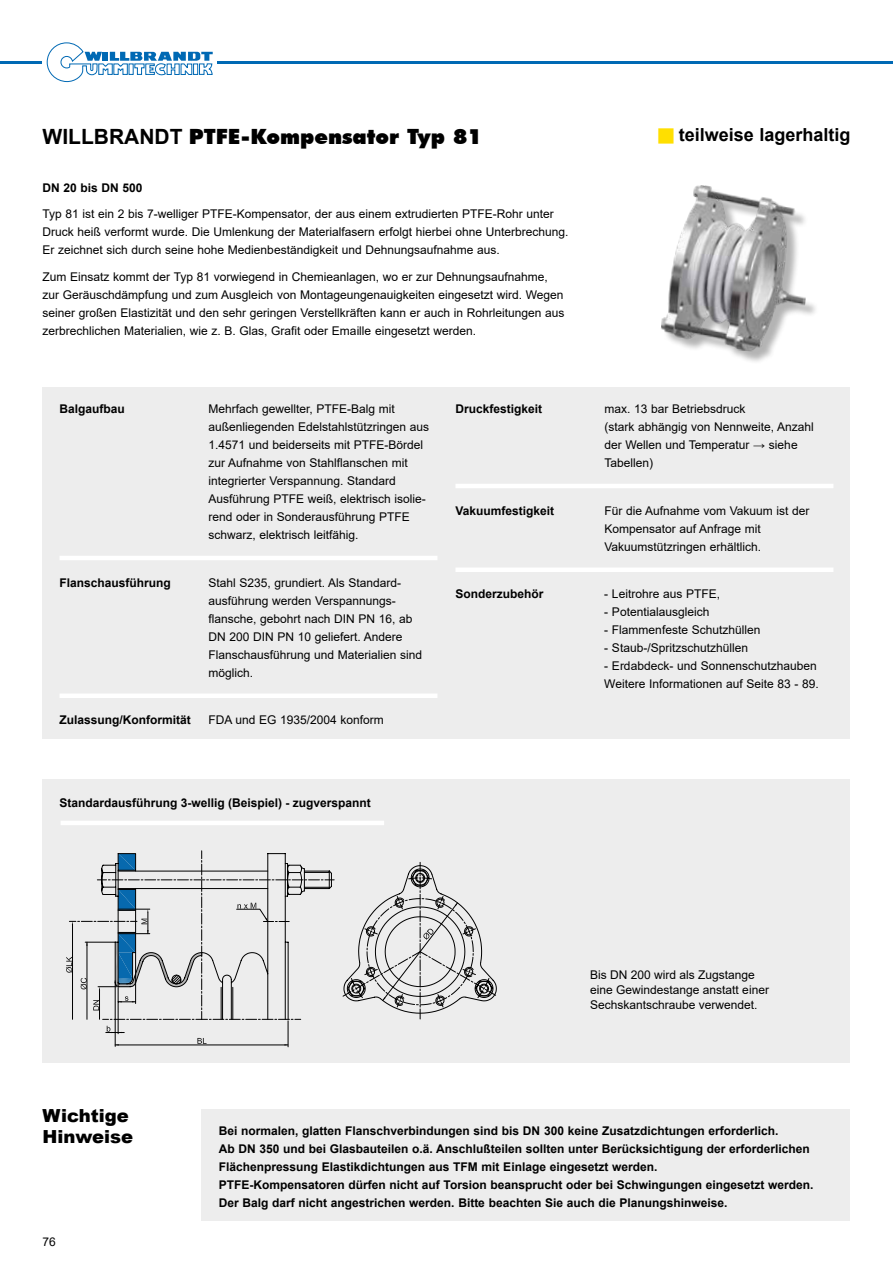
<style>
.page{position:relative;width:893px;height:1263px;background:#fff}
.page>*{position:absolute;margin:0;border:0;box-sizing:border-box;transform-origin:0 0}
.t1{font:900 21px "Futura BT";color:#000}
.t2{font:700 18px "Arial";color:#000}
.t3{font:900 18px/21.6px "Arial";color:#000}
.t4{font:12px/18px "Arial";color:#000}
.t5{font:700 12px/18px "Arial";color:#000}
.s1{font-family:"Arial";font-weight:700}
.s2{color:#ffdf00}
</style>
<div class="page">
<hr style="left:0;top:62px;width:893px;height:2px;background:#0069b4">
<div style="left:43px;top:41px;width:174px;height:46px;background:#fff"></div>
<svg style="left:46px;top:42px;width:167px;height:41px"></svg>
<div style="left:43px;top:387px;width:807px;height:352px;background:#ededed"></div>
<hr style="left:60px;top:556px;width:377px;height:4px;background:#fff">
<div style="left:60px;top:693px;width:377px;height:5px;background:#fff"></div>
<hr style="left:455px;top:484px;width:378px;height:4px;background:#fff">
<div style="left:455px;top:567px;width:378px;height:5px;background:#fff"></div>
<div style="left:202px;top:1109px;width:648px;height:111px;background:#ededed"></div>
<img style="left:661px;top:185px;width:154px;height:171px">
<div style="left:43px;top:779px;width:807px;height:284px;background:#ededed"></div>
<hr style="left:61px;top:821px;width:323px;height:4px;background:#fff">
<svg style="left:343px;top:862px;width:154px;height:157px"></svg>
<svg style="left:66px;top:851px;width:268px;height:195px"></svg>
<h1 class="t1" style="left:43px;top:128px;width:441px"><span class="s1">WILLBRANDT</span> PTFE-Kompensator Typ 81</h1>
<p class="t5" style="left:43px;top:179px;width:102px">DN 20 bis DN 500</p>
<p class="t4" style="left:43px;top:206px;width:527px">Typ 81 ist ein 2 bis 7-welliger PTFE-Kompensator, der aus einem extrudierten PTFE-Rohr unter<br>Druck heiß verformt wurde. Die Umlenkung der Materialfasern erfolgt hierbei ohne Unterbrechung.<br>Er zeichnet sich durch seine hohe Medienbeständigkeit und Dehnungsaufnahme aus.</p>
<p class="t4" style="left:43px;top:268px;width:523px">Zum Einsatz kommt der Typ 81 vorwiegend in Chemieanlagen, wo er zur Dehnungsaufnahme, zur Geräuschdämpfung und zum Ausgleich von Montageungenauigkeiten eingesetzt wird. Wegen seiner großen Elastizität und den sehr geringen Verstellkräften kann er auch in Rohrleitungen aus zerbrechlichen Materialien, wie z. B. Glas, Grafit oder Emaille eingesetzt werden.</p>
<h2 class="t2" style="left:658px;top:127px;width:194px"><span class="s2">■</span> teilweise lagerhaltig</h2>
<p class="t5" style="left:60px;top:400px;width:67px">Balgaufbau</p>
<p class="t4" style="left:208px;top:401px;width:222px">Mehrfach gewellter, PTFE-Balg mit außenliegenden Edelstahlstützringen aus 1.4571 und beiderseits mit PTFE-Bördel zur Aufnahme von Stahlflanschen mit integrierter Verspannung. Standard Ausführung PTFE weiß, elektrisch isolie&shy;rend oder in Sonderausführung PTFE schwarz, elektrisch leitfähig.</p>
<p class="t5" style="left:60px;top:574px;width:113px">Flanschausführung</p>
<p class="t4" style="left:208px;top:574px;width:215px">Stahl S235, grundiert. Als Standard&shy;ausführung werden Verspannungs&shy;flansche, gebohrt nach DIN PN 16, ab<br>DN 200 DIN PN 10 geliefert. Andere<br>Flanschausführung und Materialien sind möglich.</p>
<p class="t5" style="left:60px;top:712px;width:133px">Zulassung/Konformität</p>
<p class="t4" style="left:208px;top:712px;width:177px">FDA und EG 1935/2004 konform</p>
<p class="t5" style="left:455px;top:400px;width:88px">Druckfestigkeit</p>
<p class="t4" style="left:604px;top:401px;width:211px">max. 13 bar Betriebsdruck<br>(stark abhängig von Nennweite, Anzahl der Wellen und Temperatur → siehe<br>Tabellen)</p>
<p class="t5" style="left:455px;top:502px;width:100px">Vakuumfestigkeit</p>
<p class="t4" style="left:604px;top:502px;width:207px">Für die Aufnahme vom Vakuum ist der<br>Kompensator auf Anfrage mit<br>Vakuumstützringen erhältlich.</p>
<p class="t5" style="left:455px;top:586px;width:90px">Sonderzubehör</p>
<p class="t4" style="left:604px;top:586px;width:117px">- Leitrohre aus PTFE,</p>
<p class="t4" style="left:604px;top:604px;width:107px">- Potentialausgleich</p>
<p class="t4" style="left:604px;top:622px;width:158px">- Flammenfeste Schutzhüllen</p>
<p class="t4" style="left:604px;top:640px;width:145px">- Staub-/Spritzschutzhüllen</p>
<p class="t4" style="left:604px;top:658px;width:216px">- Erdabdeck- und Sonnenschutzhauben<br>Weitere Informationen auf Seite 83 - 89.</p>
<p class="t5" style="left:60px;top:795px;width:313px">Standardausführung 3-wellig (Beispiel) - zugverspannt</p>
<p class="t4" style="left:590px;top:969px;width:180px;line-height:15px">Bis DN 200 wird als Zugstange eine Gewindestange anstatt einer<br>Sechskantschraube verwendet.</p>
<h2 class="t3" style="left:43px;top:1106px;width:92px">Wichtige<br>Hinweise</h2>
<p class="t4" style="left:43px;top:1234px;width:15px">76</p>
<p class="t5" style="left:219px;top:1122px;width:596px">Bei normalen, glatten Flanschverbindungen sind bis DN 300 keine Zusatzdichtungen erforderlich.<br>Ab DN 350 und bei Glasbauteilen o.ä. Anschlußteilen sollten unter Berücksichtigung der erforderlichen Flächenpressung Elastikdichtungen aus TFM mit Einlage eingesetzt werden.<br>PTFE-Kompensatoren dürfen nicht auf Torsion beansprucht oder bei Schwingungen eingesetzt werden.<br>Der Balg darf nicht angestrichen werden. Bitte beachten Sie auch die Planungshinweise.</p>
</div>
